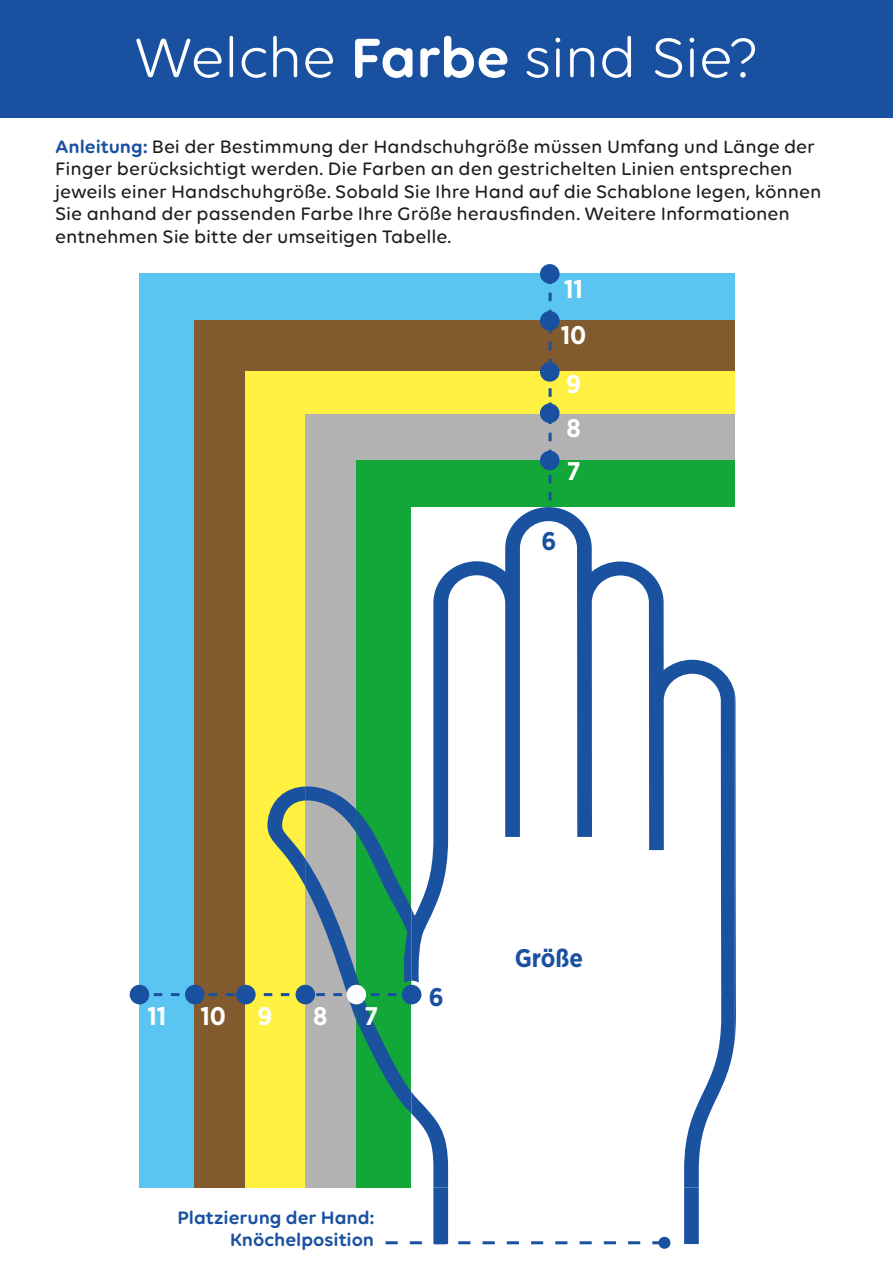
<style>
.page{position:relative;width:893px;height:1263px;background:#fff}
.page>*{position:absolute;margin:0;border:0;box-sizing:border-box;transform-origin:0 0}
.t1{font:60px "Volte Rounded";letter-spacing:-.015em;color:#fff}
.t2{font:700 25.5px "Gotham Narrow";color:#fff}
.t3{font:700 25.5px "Gotham Narrow";color:#1951a0}
.t4{font:500 19.5px/22.5px "Volte Rounded";color:#1d1d1b}
.t5{font:600 19.5px/22.5px "Volte Rounded";color:#1951a0;text-align:right}
.s1{font-weight:600}
.s2{font-weight:600;color:#1951a0}
</style>
<div class="page">
<div style="left:0;top:0;width:893px;height:118px;background:#1951a0"></div>
<div style="left:139px;top:273px;width:596px;height:914px;background:#5bc5f2"></div>
<div style="left:195px;top:320px;width:540px;height:867px;background:#815a2d"></div>
<div style="left:246px;top:371px;width:489px;height:816px;background:#fff042"></div>
<div style="left:305px;top:413px;width:430px;height:774px;background:#b2b2b2"></div>
<div style="left:356px;top:460px;width:379px;height:727px;background:#13a638"></div>
<svg style="left:735px;top:695px;width:1px;height:341px"></svg>
<svg style="left:412px;top:507px;width:323px;height:680px;background:#b5c7e0"></svg>
<svg style="left:549px;top:532px;width:3px;height:5px"></svg>
<svg style="left:549px;top:475px;width:3px;height:39px"></svg>
<svg style="left:549px;top:423px;width:3px;height:28px"></svg>
<svg style="left:549px;top:388px;width:3px;height:15px"></svg>
<svg style="left:549px;top:342px;width:3px;height:20px"></svg>
<svg style="left:549px;top:293px;width:3px;height:18px"></svg>
<svg style="left:209px;top:993px;width:26px;height:3px"></svg>
<svg style="left:154px;top:993px;width:26px;height:3px"></svg>
<div style="left:540px;top:451px;width:20px;height:19px;background:#1951a0;border-radius:50%"></div>
<div style="left:540px;top:403px;width:20px;height:20px;background:#1951a0;border-radius:50%"></div>
<div style="left:540px;top:362px;width:20px;height:20px;background:#1951a0;border-radius:50%"></div>
<div style="left:540px;top:311px;width:20px;height:20px;background:#1951a0;border-radius:50%"></div>
<div style="left:540px;top:264px;width:20px;height:20px;background:#1951a0;border-radius:50%"></div>
<div style="left:236px;top:985px;width:20px;height:19px;background:#1951a0;border-radius:50%"></div>
<div style="left:185px;top:985px;width:20px;height:19px;background:#1951a0;border-radius:50%"></div>
<div style="left:130px;top:985px;width:19px;height:19px;background:#1951a0;border-radius:50%"></div>
<svg style="left:264px;top:546px;width:457px;height:698px"></svg>
<div style="left:658px;top:1237px;width:12px;height:12px;background:#1951a0;border-radius:50%"></div>
<h1 class="t1" style="left:134px;top:23px;width:626px">Welche <span class="s1">Farbe</span> sind Sie?</h1>
<p class="t4" style="left:55px;top:135px;width:768px"><span class="s2">Anleitung:</span> Bei der Bestimmung der Handschuhgröße müssen Umfang und Länge der Finger berücksichtigt werden. Die Farben an den gestrichelten Linien entsprechen jeweils einer Handschuhgröße. Sobald Sie Ihre Hand auf die Schablone legen, können Sie anhand der passenden Farbe Ihre Größe herausfinden. Weitere Informationen entnehmen Sie bitte der umseitigen Tabelle.</p>
<h2 class="t2" style="left:564px;top:273px;width:20px">11</h2>
<h2 class="t2" style="left:561px;top:319px;width:27px">10</h2>
<h2 class="t2" style="left:566px;top:368px;width:16px">9</h2>
<h2 class="t2" style="left:566px;top:412px;width:16px">8</h2>
<h2 class="t2" style="left:567px;top:454px;width:15px">7</h2>
<h2 class="t3" style="left:541px;top:525px;width:16px">6</h2>
<h2 class="t2" style="left:147px;top:1000px;width:20px">11</h2>
<h2 class="t2" style="left:200px;top:1000px;width:27px">10</h2>
<h2 class="t2" style="left:258px;top:1000px;width:16px">9</h2>
<h2 class="t2" style="left:313px;top:1000px;width:16px">8</h2>
<h2 class="t2" style="left:364px;top:1000px;width:15px">7</h2>
<h2 class="t3" style="left:429px;top:980px;width:16px">6</h2>
<h2 class="t3" style="left:515px;top:942px;width:70px">Größe</h2>
<p class="t5" style="left:177px;top:1205px;width:198px">Platzierung der Hand:<br>Knöchelposition</p>
</div>
